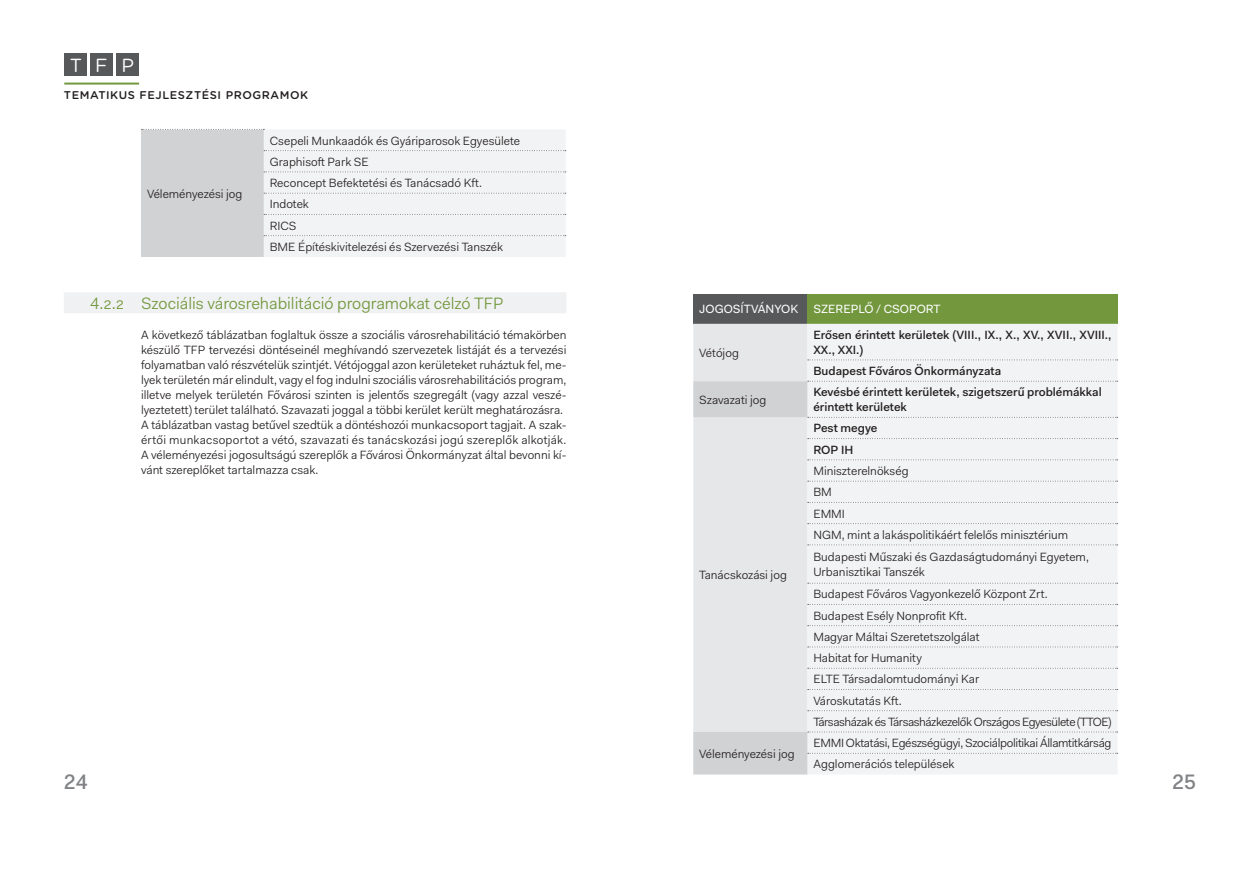
<style>
.page{position:relative;width:1259px;height:893px;background:#fff}
.page>*{position:absolute;margin:0;border:0;box-sizing:border-box;transform-origin:0 0}
.t1{font:500 21px "Fakt Pro";color:#808285}
.t2{font:19.05px "Gotham Rounded";color:#fff}
.alcim3{font:16.5px "Fakt Pro Blond";color:#72973d}
.body_text{font:12px/15px "Fakt Pro Blond";color:#231f20;text-align:justify}
.body_text-2{font:500 12px/15px "Fakt Pro";color:#231f20}
.body_text-3{font:12px "Fakt Pro Blond";letter-spacing:-.025em;color:#231f20}
.body_text-4{font:12px "Fakt Pro Blond";letter-spacing:-.035em;color:#231f20}
.body_text-5{font:12px "Fakt Pro";color:#fff}
.t3{font:500 11.25px "Gotham Rounded";letter-spacing:.05em;color:#231f20}
</style>
<div class="page">
<div style="left:64px;top:54px;width:23px;height:22px;background:#57585a"></div>
<div style="left:90px;top:54px;width:23px;height:22px;background:#57585a"></div>
<div style="left:117px;top:54px;width:22px;height:22px;background:#57585a"></div>
<hr style="left:64px;top:83px;width:75px;height:2px;background:#72973d">
<div style="left:141px;top:292px;width:425px;height:21px;background:#f0f1f2"></div>
<svg style="left:141px;top:129px;width:425px;height:128px"></svg>
<div style="left:64px;top:292px;width:77px;height:21px;background:#f0f1f2"></div>
<div style="left:693px;top:294px;width:114px;height:30px;background:#57585a"></div>
<div style="left:807px;top:294px;width:310px;height:30px;background:#72973d"></div>
<div style="left:693px;top:324px;width:114px;height:57px;background:#e6e7e9"></div>
<div style="left:807px;top:324px;width:310px;height:57px;background:#f2f3f4"></div>
<svg style="left:807px;top:360px;width:310px;height:1px"></svg>
<svg style="left:693px;top:381px;width:424px;height:393px"></svg>
<h2 class="t2" style="left:70px;top:52px;width:66px">TFP</h2>
<p class="t3" style="left:64px;top:87px;width:246px">TEMATIKUS FEJLESZTÉSI PROGRAMOK</p>
<p class="body_text" style="left:270px;top:133px;width:252px">Csepeli Munkaadók és Gyáriparosok Egyesülete</p>
<p class="body_text" style="left:270px;top:154px;width:101px">Graphisoft Park SE</p>
<p class="body_text" style="left:270px;top:175px;width:214px">Reconcept Befektetési és Tanácsadó Kft.</p>
<p class="body_text" style="left:270px;top:197px;width:41px">Indotek</p>
<p class="body_text" style="left:270px;top:218px;width:28px">RICS</p>
<p class="body_text" style="left:270px;top:239px;width:235px">BME Építéskivitelezési és Szervezési Tanszék</p>
<p class="body_text" style="left:147px;top:186px;width:97px">Véleményezési jog</p>
<p class="t3" style="left:65px;top:191px;width:246px">TEMATIKUS FEJLESZTÉSI PROGRAMOK</p>
<p class="alcim3" style="left:141px;top:292px;width:364px">Szociális városrehabilitáció programokat célzó TFP</p>
<p class="body_text" style="left:141px;top:327px;width:427px">A következő táblázatban foglaltuk össze a szociális városrehabilitáció témakörben készülő TFP tervezési döntéseinél meghívandó szervezetek listáját és a tervezési folyamatban való részvételük szintjét. Vétójoggal azon kerületeket ruháztuk fel, me&shy;lyek területén már elindult, vagy el fog indulni szociális városrehabilitációs program, illetve melyek területén Fővárosi szinten is jelentős szegregált (vagy azzal veszé&shy;lyeztetett) terület található. Szavazati joggal a többi kerület került meghatározásra.</p>
<p class="body_text" style="left:141px;top:417px;width:427px">A táblázatban vastag betűvel szedtük a döntéshozói munkacsoport tagjait. A szak&shy;értői munkacsoportot a vétó, szavazati és tanácskozási jogú szereplők alkotják.<br>A véleményezési jogosultságú szereplők a Fővárosi Önkormányzat által bevonni kí&shy;vánt szereplőket tartalmazza csak.</p>
<p class="alcim3" style="left:90px;top:292px;width:36px">4.2.2</p>
<p class="body_text-5" style="left:699px;top:301px;width:100px">JOGOSÍTVÁNYOK</p>
<p class="body_text-5" style="left:813px;top:301px;width:129px">SZEREPLŐ / CSOPORT</p>
<p class="body_text" style="left:699px;top:345px;width:41px">Vétójog</p>
<p class="body_text-2" style="left:813px;top:327px;width:300px">Erősen érintett kerületek (VIII., IX., X., XV., XVII., XVIII.,<br>XX., XXI.)</p>
<p class="body_text-2" style="left:813px;top:363px;width:189px">Budapest Főváros Önkormányzata</p>
<p class="body_text-2" style="left:813px;top:385px;width:290px">Kevésbé érintett kerületek, szigetszerű problémákkal</p>
<p class="body_text-2" style="left:813px;top:400px;width:95px">érintett kerületek</p>
<p class="body_text" style="left:699px;top:392px;width:69px">Szavazati jog</p>
<p class="body_text-2" style="left:813px;top:421px;width:65px">Pest megye</p>
<p class="body_text-2" style="left:813px;top:442px;width:41px">ROP IH</p>
<p class="body_text" style="left:813px;top:463px;width:97px">Miniszterelnökség</p>
<p class="body_text" style="left:813px;top:485px;width:20px">BM</p>
<p class="body_text" style="left:813px;top:506px;width:33px">EMMI</p>
<p class="body_text" style="left:813px;top:527px;width:256px">NGM, mint a lakáspolitikáért felelős minisztérium</p>
<p class="body_text" style="left:813px;top:549px;width:277px">Budapesti Műszaki és Gazdaságtudományi Egyetem,</p>
<p class="body_text" style="left:813px;top:564px;width:113px">Urbanisztikai Tanszék</p>
<p class="body_text" style="left:813px;top:587px;width:236px">Budapest Főváros Vagyonkezelő Központ Zrt.</p>
<p class="body_text" style="left:813px;top:608px;width:155px">Budapest Esély Nonprofit Kft.</p>
<p class="body_text" style="left:813px;top:629px;width:168px">Magyar Máltai Szeretetszolgálat</p>
<p class="body_text" style="left:813px;top:650px;width:110px">Habitat for Humanity</p>
<p class="body_text" style="left:813px;top:672px;width:167px">ELTE Társadalomtudományi Kar</p>
<p class="body_text" style="left:813px;top:693px;width:90px">Városkutatás Kft.</p>
<p class="body_text-4" style="left:813px;top:714px;width:300px">Társasházak és Társasházkezelők Országos Egyesülete (TTOE)</p>
<p class="body_text" style="left:699px;top:567px;width:89px">Tanácskozási jog</p>
<p class="body_text" style="left:699px;top:746px;width:97px">Véleményezési jog</p>
<p class="body_text-3" style="left:813px;top:735px;width:300px">EMMI Oktatási, Egészségügyi, Szociálpolitikai Államtitkárság</p>
<p class="body_text" style="left:813px;top:757px;width:143px">Agglomerációs települések</p>
<h1 class="t1" style="left:64px;top:768px;width:25px">24</h1>
<h1 class="t1" style="left:1172px;top:768px;width:25px">25</h1>
</div>
